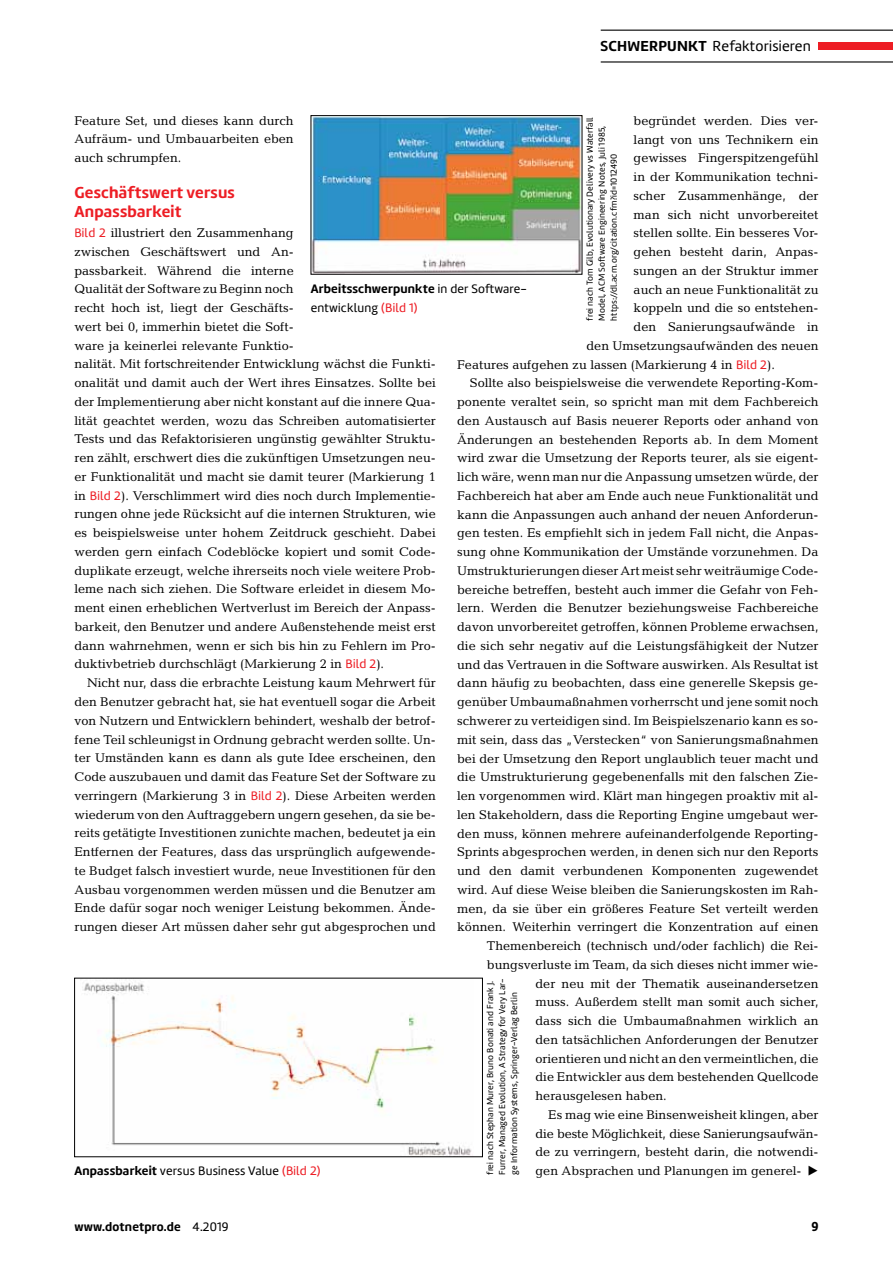
<style>
.page{position:relative;width:893px;height:1263px;background:#fff}
.page>*{position:absolute;margin:0;border:0;box-sizing:border-box;transform-origin:0 0}
.t1{font:700 16.5px/18.8px "Amelia";letter-spacing:.015em;color:#ed1d24}
.t2{font:15px "Amelia";letter-spacing:.015em;color:#000}
.t3{font:700 13.5px "Amelia";color:#000}
.t4{font:12.75px/18.8px "Candida Std";color:#000;text-align:justify}
.t5{font:12.75px/18.8px "Amelia";letter-spacing:.015em;color:#000}
.t6{font:700 12.75px "Amelia";color:#000}
.t7{font:9px/12px "Amelia";letter-spacing:.015em;color:#000}
.s1{font-weight:700}
.s2{font-family:"Amelia";color:#ed1d24}
.s3{color:#ed1d24}
.s4{font-weight:400}
</style>
<div class="page">
<hr style="left:601px;top:30px;width:292px;height:1px;background:#000">
<hr style="left:601px;top:61px;width:292px;height:2px;background:#000">
<div style="left:819px;top:42px;width:74px;height:8px;background:#ed1d24"></div>
<img style="left:313px;top:117px;width:267px;height:155px">
<div style="left:311px;top:115px;width:271px;height:159px;border:1px solid #000"></div>
<img style="left:82px;top:980px;width:390px;height:175px">
<div style="left:74px;top:978px;width:409px;height:179px;border:1px solid #000"></div>
<p class="t2" style="left:600px;top:37px;width:212px"><span class="s1">Schwerpunkt</span> Refaktorisieren</p>
<p class="t4" style="left:74px;top:111px;width:221px">Feature Set, und dieses kann durch Aufräum- und Umbauarbeiten eben auch schrumpfen.</p>
<p class="t1" style="left:74px;top:183px;width:162px">Geschäftswert versus<br>Anpassbarkeit</p>
<p class="t4" style="left:74px;top:223px;width:363px;text-align:left"><span class="s2">Bild 2</span> illustriert den Zusammenhang<br>zwischen Geschäftswert und An-<br>passbarkeit. Während die interne<br>Qualität der Software zu Beginn noch<br>recht hoch ist, liegt der Geschäfts-<br>wert bei 0, immerhin bietet die Soft-<br>ware ja keinerlei relevante Funktio-<br>nalität. Mit fortschreitender Entwicklung wächst die Funkti&shy;onalität und damit auch der Wert ihres Einsatzes. Sollte bei der Implementierung aber nicht konstant auf die innere Qua&shy;lität geachtet werden, wozu das Schreiben automatisierter Tests und das Refaktorisieren ungünstig gewählter Struktu&shy;ren zählt, erschwert dies die zukünftigen Umsetzungen neu&shy;er Funktionalität und macht sie damit teurer (Markierung 1 in <span class="s2">Bild 2</span>). Verschlimmert wird dies noch durch Implementie&shy;rungen ohne jede Rücksicht auf die internen Strukturen, wie es beispielsweise unter hohem Zeitdruck geschieht. Dabei werden gern einfach Codeblöcke kopiert und somit Code&shy;duplikate erzeugt, welche ihrerseits noch viele weitere Prob&shy;leme nach sich ziehen. Die Software erleidet in diesem Mo&shy;ment einen erheblichen Wertverlust im Bereich der Anpass&shy;barkeit, den Benutzer und andere Außenstehende meist erst dann wahrnehmen, wenn er sich bis hin zu Fehlern im Pro&shy;duktivbetrieb durchschlägt (Markierung 2 in <span class="s2">Bild 2</span>).</p>
<p class="t4" style="left:74px;top:673px;width:363px;text-indent:13px">Nicht nur, dass die erbrachte Leistung kaum Mehrwert für den Benutzer gebracht hat, sie hat eventuell sogar die Arbeit von Nutzern und Entwicklern behindert, weshalb der betrof&shy;fene Teil schleunigst in Ordnung gebracht werden sollte. Un&shy;ter Umständen kann es dann als gute Idee erscheinen, den Code auszubauen und damit das Feature Set der Software zu verringern (Markierung 3 in <span class="s2">Bild 2</span>). Diese Arbeiten werden wiederum von den Auftraggebern ungern gesehen, da sie be&shy;reits getätigte Investitionen zunichte machen, bedeutet ja ein Entfernen der Features, dass das ursprünglich aufgewende&shy;te Budget falsch investiert wurde, neue Investitionen für den Ausbau vorgenommen werden müssen und die Benutzer am Ende dafür sogar noch weniger Leistung bekommen. Ände&shy;rungen dieser Art müssen daher sehr gut abgesprochen und</p>
<p class="t4" style="left:634px;top:111px;width:186px">begründet werden. Dies ver-</p>
<p class="t4" style="left:634px;top:130px;width:186px">langt von uns Technikern ein</p>
<p class="t4" style="left:634px;top:149px;width:186px">gewisses Fingerspitzengefühl</p>
<p class="t4" style="left:634px;top:167px;width:186px">in der Kommunikation techni-</p>
<p class="t4" style="left:634px;top:186px;width:186px">scher Zusammenhänge, der</p>
<p class="t4" style="left:634px;top:205px;width:186px">man sich nicht unvorbereitet</p>
<p class="t4" style="left:634px;top:224px;width:186px">stellen sollte. Ein besseres Vor-</p>
<p class="t4" style="left:634px;top:242px;width:186px">gehen besteht darin, Anpas-</p>
<p class="t4" style="left:634px;top:261px;width:186px">sungen an der Struktur immer</p>
<p class="t4" style="left:634px;top:280px;width:186px">auch an neue Funktionalität zu</p>
<p class="t4" style="left:634px;top:299px;width:186px">koppeln und die so entstehen-</p>
<p class="t4" style="left:634px;top:317px;width:186px">den Sanierungsaufwände in</p>
<p class="t4" style="left:586px;top:336px;width:234px">den Umsetzungsaufwänden des neuen</p>
<p class="t4" style="left:457px;top:355px;width:319px">Features aufgehen zu lassen (Markierung 4 in <span class="s2">Bild 2</span>).</p>
<p class="t4" style="left:470px;top:374px;width:350px">Sollte also beispielsweise die verwendete Reporting-Kom-</p>
<p class="t4" style="left:457px;top:392px;width:363px">ponente veraltet sein, so spricht man mit dem Fachbereich</p>
<p class="t4" style="left:457px;top:411px;width:363px">den Austausch auf Basis neuerer Reports oder anhand von</p>
<p class="t4" style="left:457px;top:430px;width:363px">Änderungen an bestehenden Reports ab. In dem Moment</p>
<p class="t4" style="left:457px;top:449px;width:363px">wird zwar die Umsetzung der Reports teurer, als sie eigent-</p>
<p class="t4" style="left:457px;top:467px;width:363px">lich wäre, wenn man nur die Anpassung umsetzen würde, der</p>
<p class="t4" style="left:457px;top:486px;width:363px">Fachbereich hat aber am Ende auch neue Funktionalität und</p>
<p class="t4" style="left:457px;top:505px;width:363px">kann die Anpassungen auch anhand der neuen Anforderun-</p>
<p class="t4" style="left:457px;top:524px;width:363px">gen testen. Es empfiehlt sich in jedem Fall nicht, die Anpas-</p>
<p class="t4" style="left:457px;top:542px;width:363px">sung ohne Kommunikation der Umstände vorzunehmen. Da</p>
<p class="t4" style="left:457px;top:561px;width:363px">Umstrukturierungen dieser Art meist sehr weiträumige Code-</p>
<p class="t4" style="left:457px;top:580px;width:363px">bereiche betreffen, besteht auch immer die Gefahr von Feh-</p>
<p class="t4" style="left:457px;top:599px;width:363px">lern. Werden die Benutzer beziehungsweise Fachbereiche</p>
<p class="t4" style="left:457px;top:617px;width:363px">davon unvorbereitet getroffen, können Probleme erwachsen,</p>
<p class="t4" style="left:457px;top:636px;width:363px">die sich sehr negativ auf die Leistungsfähigkeit der Nutzer</p>
<p class="t4" style="left:457px;top:655px;width:363px">und das Vertrauen in die Software auswirken. Als Resultat ist</p>
<p class="t4" style="left:457px;top:674px;width:363px">dann häufig zu beobachten, dass eine generelle Skepsis ge-</p>
<p class="t4" style="left:457px;top:692px;width:363px">genüber Umbaumaßnahmen vorherrscht und jene somit noch</p>
<p class="t4" style="left:457px;top:711px;width:363px">schwerer zu verteidigen sind. Im Beispielszenario kann es so-</p>
<p class="t4" style="left:457px;top:730px;width:363px">mit sein, dass das „Verstecken“ von Sanierungsmaßnahmen</p>
<p class="t4" style="left:457px;top:749px;width:363px">bei der Umsetzung den Report unglaublich teuer macht und</p>
<p class="t4" style="left:457px;top:768px;width:363px">die Umstrukturierung gegebenenfalls mit den falschen Zie-</p>
<p class="t4" style="left:457px;top:786px;width:363px">len vorgenommen wird. Klärt man hingegen proaktiv mit al-</p>
<p class="t4" style="left:457px;top:805px;width:363px">len Stakeholdern, dass die Reporting Engine umgebaut wer-</p>
<p class="t4" style="left:457px;top:824px;width:363px">den muss, können mehrere aufeinanderfolgende Reporting-</p>
<p class="t4" style="left:457px;top:843px;width:363px">Sprints abgesprochen werden, in denen sich nur den Reports</p>
<p class="t4" style="left:457px;top:861px;width:363px">und den damit verbundenen Komponenten zugewendet</p>
<p class="t4" style="left:457px;top:880px;width:363px">wird. Auf diese Weise bleiben die Sanierungskosten im Rah-</p>
<p class="t4" style="left:457px;top:899px;width:363px">men, da sie über ein größeres Feature Set verteilt werden</p>
<p class="t4" style="left:457px;top:918px;width:363px">können. Weiterhin verringert die Konzentration auf einen</p>
<p class="t4" style="left:487px;top:936px;width:333px">Themenbereich (technisch und/oder fachlich) die Rei-</p>
<p class="t4" style="left:487px;top:955px;width:333px">bungsverluste im Team, da sich dieses nicht immer wie-</p>
<p class="t4" style="left:535px;top:974px;width:285px">der neu mit der Thematik auseinandersetzen</p>
<p class="t4" style="left:535px;top:993px;width:285px">muss. Außerdem stellt man somit auch sicher,</p>
<p class="t4" style="left:535px;top:1011px;width:285px">dass sich die Umbaumaßnahmen wirklich an</p>
<p class="t4" style="left:535px;top:1030px;width:285px">den tatsächlichen Anforderungen der Benutzer</p>
<p class="t4" style="left:535px;top:1049px;width:285px">orientieren und nicht an den vermeintlichen, die</p>
<p class="t4" style="left:535px;top:1068px;width:285px">die Entwickler aus dem bestehenden Quellcode</p>
<p class="t4" style="left:535px;top:1086px;width:133px">herausgelesen haben.</p>
<p class="t4" style="left:548px;top:1105px;width:272px">Es mag wie eine Binsenweisheit klingen, aber</p>
<p class="t4" style="left:535px;top:1124px;width:285px">die beste Möglichkeit, diese Sanierungsaufwän-</p>
<p class="t4" style="left:535px;top:1143px;width:285px">de zu verringern, besteht darin, die notwendi-</p>
<p class="t4" style="left:535px;top:1161px;width:285px">gen Absprachen und Planungen im generel- ▶</p>
<p class="t7" style="left:584px;top:321px;width:205px;rotate:-90deg">frei nach Tom Gilb, Evolutionary Delivery vs Waterfall<br>Model, ACM Software Engineering Notes, Juli 1985, https://dl.acm.org/citation.cfm?id=1012490</p>
<p class="t5" style="left:311px;top:280px;width:218px"><span class="s1">Arbeitsschwerpunkte</span> in der Software&shy;entwicklung <span class="s3">(Bild 1)</span></p>
<p class="t7" style="left:484px;top:1175px;width:198px;rotate:-90deg">frei nach Stephan Murer, Bruno Bonati and Frank J.<br>Furrer, Managed Evolution, A Strategy for Very Lar&shy;ge Information Systems, Springer-Verlag Berlin</p>
<p class="t5" style="left:74px;top:1161px;width:248px"><span class="s1">Anpassbarkeit</span> versus Business Value <span class="s3">(Bild 2)</span></p>
<p class="t6" style="left:74px;top:1219px;width:156px">www.dotnetpro.de <span class="s4">4.2019</span></p>
<p class="t3" style="left:811px;top:1218px;width:9px">9</p>
</div>
